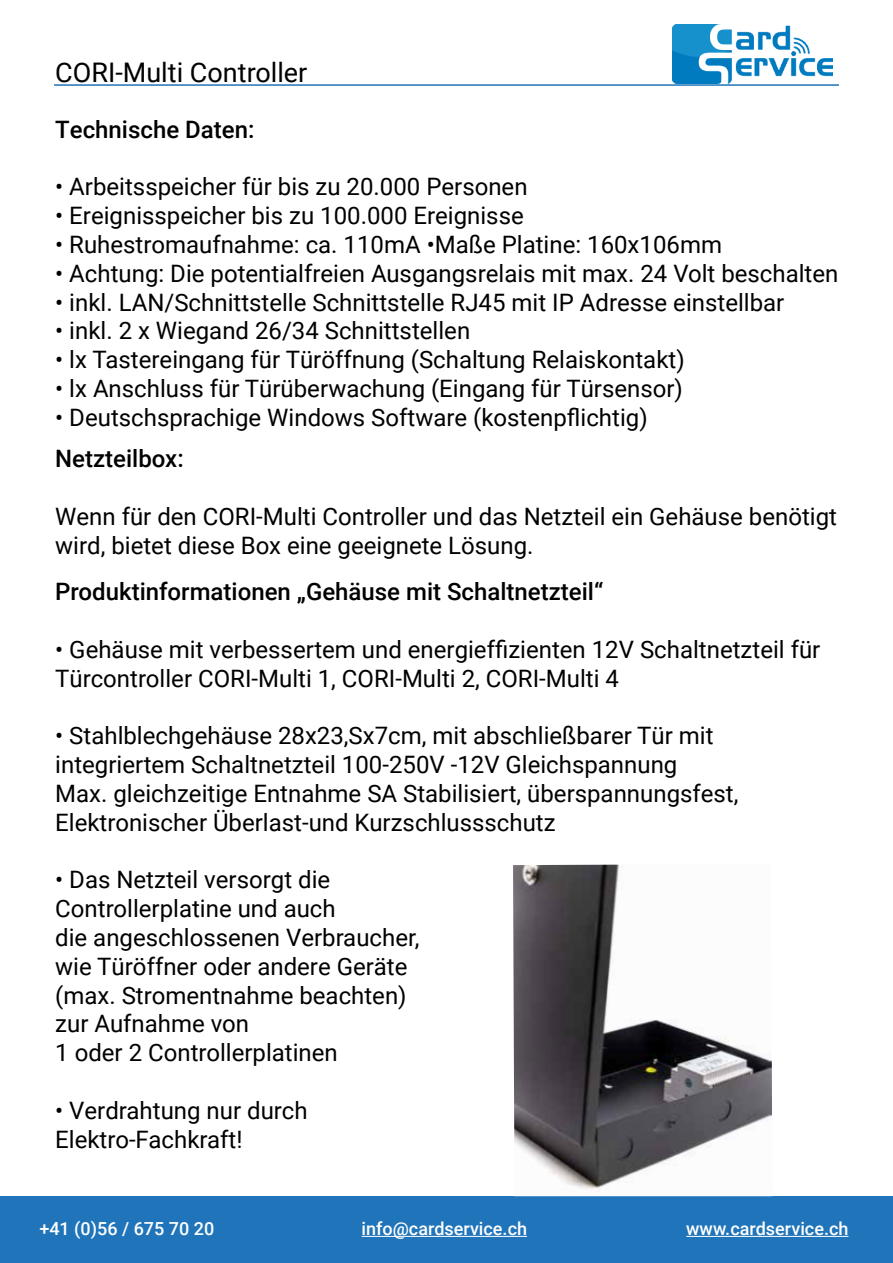
<style>
.page{position:relative;width:893px;height:1263px;background:#fff}
.page>*{position:absolute;margin:0;border:0;box-sizing:border-box;transform-origin:0 0}
.t1{font:27px "Roboto";color:#000}
.t2{font:24px/28.8px "Roboto";color:#000}
.t3{font:500 24px "Roboto";color:#000}
.t4{font:500 18px "Roboto";color:#fff}
</style>
<div class="page">
<hr style="left:54px;top:84px;width:785px;height:2px;background:#1f74ba">
<img style="left:673px;top:25px;width:160px;height:59px">
<div style="left:0;top:1196px;width:893px;height:67px;background:#1f74ba"></div>
<hr style="left:686px;top:1236px;width:162px;height:1px;background:#fff">
<hr style="left:362px;top:1236px;width:165px;height:1px;background:#fff">
<img style="left:513px;top:864px;width:259px;height:328px">
<p class="t1" style="left:55px;top:57px;width:254px">CORI-Multi Controller</p>
<p class="t3" style="left:55px;top:120px;width:201px">Technische Daten:</p>
<p class="t2" style="left:55px;top:174px;width:474px">• Arbeitsspeicher für bis zu 20.000 Personen</p>
<p class="t2" style="left:55px;top:203px;width:470px">• Ereignisspeicher bis zu 100.000 Ereignisse</p>
<p class="t2" style="left:55px;top:232px;width:668px">• Ruhestromaufnahme: ca. 110mA •Maße Platine: 160x106mm</p>
<p class="t2" style="left:55px;top:261px;width:785px">• Achtung: Die potentialfreien Ausgangsrelais mit max. 24 Volt beschalten</p>
<p class="t2" style="left:55px;top:289px;width:731px">• inkl. LAN/Schnittstelle Schnittstelle RJ45 mit IP Adresse einstellbar</p>
<p class="t2" style="left:55px;top:318px;width:416px">• inkl. 2 x Wiegand 26/34 Schnittstellen</p>
<p class="t2" style="left:55px;top:347px;width:631px">• lx Tastereingang für Türöffnung (Schaltung Relaiskontakt)</p>
<p class="t2" style="left:55px;top:376px;width:629px">• lx Anschluss für Türüberwachung (Eingang für Türsensor)</p>
<p class="t2" style="left:55px;top:402px;width:594px">• Deutschsprachige Windows Software (kostenpflichtig)</p>
<p class="t3" style="left:55px;top:449px;width:130px">Netzteilbox:</p>
<p class="t2" style="left:55px;top:504px;width:783px">Wenn für den CORI-Multi Controller und das Netzteil ein Gehäuse benötigt wird, bietet diese Box eine geeignete Lösung.</p>
<p class="t3" style="left:55px;top:582px;width:549px">Produktinformationen „Gehäuse mit Schaltnetzteil“</p>
<p class="t2" style="left:55px;top:634px;width:766px">• Gehäuse mit verbessertem und energieffizienten 12V Schaltnetzteil für<br>Türcontroller CORI-Multi 1, CORI-Multi 2, CORI-Multi 4</p>
<p class="t2" style="left:55px;top:723px;width:685px">• Stahlblechgehäuse 28x23,Sx7cm, mit abschließbarer Tür mit integriertem Schaltnetzteil 100-250V -12V Gleichspannung<br>Max. gleichzeitige Entnahme SA Stabilisiert, überspannungsfest, Elektronischer Überlast-und Kurzschlussschutz</p>
<p class="t2" style="left:55px;top:867px;width:366px">• Das Netzteil versorgt die<br>Controllerplatine und auch<br>die angeschlossenen Verbraucher, wie Türöffner oder andere Geräte (max. Stromentnahme beachten) zur Aufnahme von<br>1 oder 2 Controllerplatinen</p>
<p class="t2" style="left:55px;top:1097px;width:254px">• Verdrahtung nur durch<br>Elektro-Fachkraft!</p>
<p class="t4" style="left:39px;top:1221px;width:176px">+41 (0)56 / 675 70 20</p>
<p class="t4" style="left:362px;top:1221px;width:167px">info@cardservice.ch</p>
<p class="t4" style="left:686px;top:1221px;width:164px">www.cardservice.ch</p>
</div>
